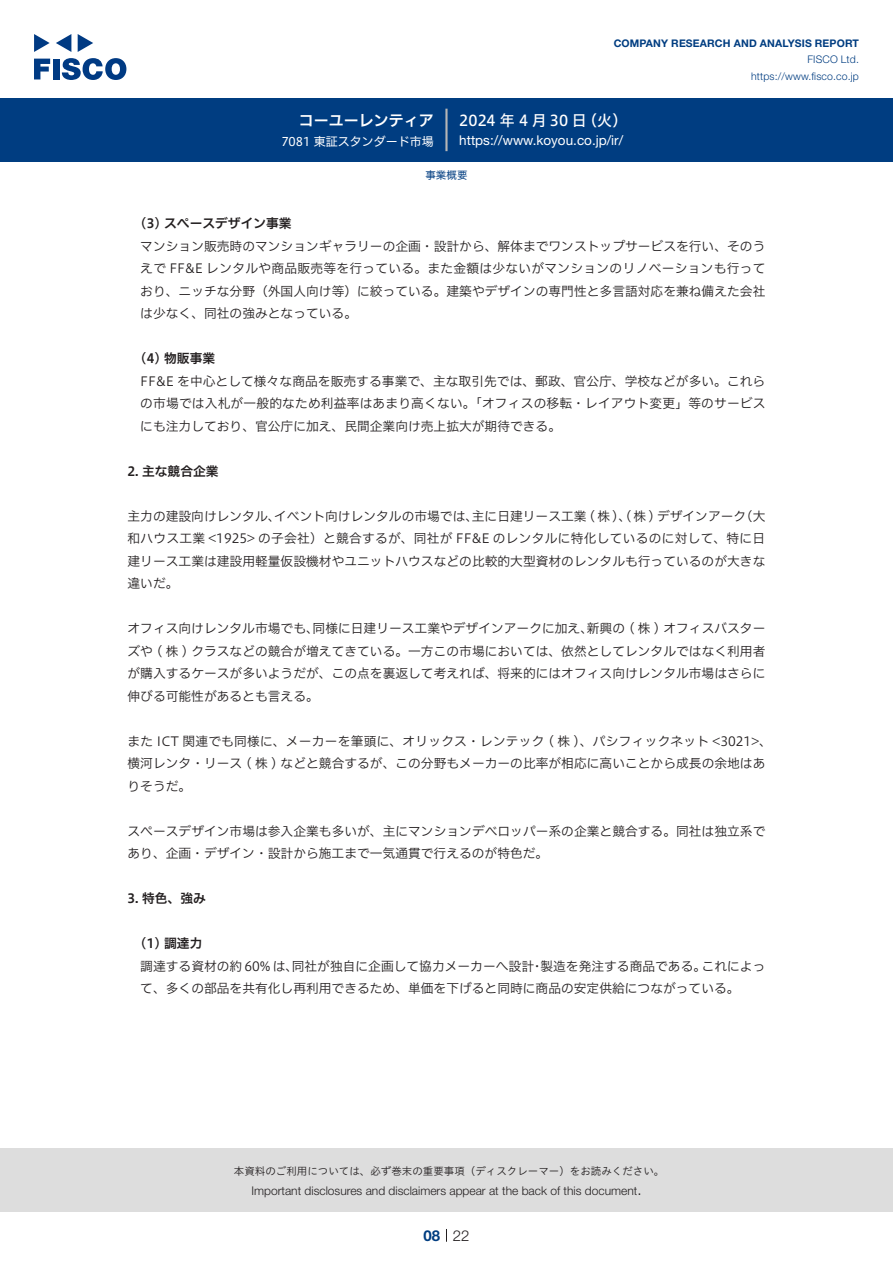
<style>
.page{position:relative;width:893px;height:1263px;background:#fff}
.page>*{position:absolute;margin:0;border:0;box-sizing:border-box;transform-origin:0 0}
.t1{font:15px "Hiragino UD Sans F Std N W5";letter-spacing:.01em;color:#fff}
.t2{font:15px "Hiragino UD Sans F Std N W6";color:#fff}
.t3{font:300 15px "Helvetica Neue LT Std";color:#231f20}
.t4{font:700 15px "Helvetica Neue LT Std";color:#003d81}
.t5{font:13.5px "Helvetica Neue LT Std";color:#fff}
.本文{font:12.75px/22.5px "Hiragino UD Sans F Std N W3";color:#231f20}
.本文3mm{font:12.75px/22.5px "Hiragino UD Sans F Std N W3";color:#231f20;text-align:justify}
.小タイトル3mm{font:12.75px "Hiragino UD Sans F Std N W6";color:#231f20}
.小タイトル{font:12.75px "Hiragino UD Sans F Std N W6";color:#231f20}
.t6{font:300 12px "Helvetica Neue LT Std";color:#231f20}
.t7{font:12px "Hiragino UD Sans F Std N W4";color:#fff}
.t8{font:10.5px "Hiragino UD Sans Std W3";color:#231f20}
.t9{font:700 10.5px "Helvetica Neue LT Std";letter-spacing:.015em;color:#003d81}
.t10{font:300 10.5px/16.5px "Helvetica Neue LT Std";letter-spacing:.015em;color:#003d81;text-align:right}
.ヘッダー{font:10.5px "Hiragino UD Sans F Std N W4";color:#003d81}
</style>
<div class="page">
<div style="left:0;top:1148px;width:893px;height:64px;background:#ddd"></div>
<svg style="left:34px;top:59px;width:16px;height:20px"></svg>
<div style="left:53px;top:59px;width:6px;height:20px;background:#003a83"></div>
<svg style="left:62px;top:58px;width:64px;height:22px"></svg>
<svg style="left:34px;top:34px;width:16px;height:18px"></svg>
<svg style="left:78px;top:34px;width:15px;height:18px"></svg>
<svg style="left:56px;top:34px;width:15px;height:18px"></svg>
<div style="left:0;top:98px;width:893px;height:64px;background:#003d81"></div>
<hr style="left:445px;top:109px;width:3px;height:42px;background:#b5b5b6">
<svg style="left:446px;top:1229px;width:1px;height:13px"></svg>
<p class="t2" style="left:299px;top:109px;width:137px">コーユーレンティア</p>
<p class="t7" style="left:281px;top:132px;width:154px">7081 東証スタンダード市場</p>
<p class="t9" style="left:614px;top:37px;width:247px">COMPANY RESEARCH AND ANALYSIS REPORT</p>
<p class="t10" style="left:751px;top:51px;width:109px">FISCO Ltd. https://www.fisco.co j p.</p>
<p class="t1" style="left:582px;top:109px;width:47px">（火(</p>
<p class="t1" style="left:459px;top:109px;width:129px">2024 年 4 月30 日</p>
<p class="t5" style="left:459px;top:132px;width:165px">https://www.koyou. c o j p. /i r/</p>
<p class="ヘッダー" style="left:425px;top:167px;width:43px">事業概要</p>
<p class="小タイトル3mm" style="left:140px;top:214px;width:153px">3( ) スペースデザイン事業</p>
<p class="本文3mm" style="left:140px;top:234px;width:627px">マンション販売時のマンションギャラリーの企画・設計から、解体までワンストップサービスを行い、そのうえで FF&amp;E レンタルや商品販売等を行っている。また金額は少ないがマンションのリノベーションも行っており、ニッチな分野（外国人向け等）に絞っている。建築やデザインの専門性と多言語対応を兼ね備えた会社は少なく、同社の強みとなっている。</p>
<p class="小タイトル3mm" style="left:140px;top:349px;width:76px">4( ) 物販事業</p>
<p class="本文3mm" style="left:140px;top:369px;width:627px">FF&amp;E を中心として様々な商品を販売する事業で、主な取引先では、郵政、官公庁、学校などが多い。これらの市場では入札が一般的なため利益率はあまり高くない。「オフィスの移転・レイアウト変更」等のサービスにも注力しており、官公庁に加え、民間企業向け売上拡大が期待できる。</p>
<p class="小タイトル" style="left:128px;top:461px;width:93px">2. 主な競合企業</p>
<p class="本文" style="left:740px;top:504px;width:27px">（大</p>
<p class="本文" style="left:472px;top:504px;width:276px">主に日建リース工業 ( 株 )、( 株 ) デザインアーク</p>
<p class="本文" style="left:128px;top:504px;width:639px">主力の建設向けレンタル、<br>和ハウス工業 &lt;1925&gt; の子会社）と競合するが、同社が FF&amp;E のレンタルに特化しているのに対して、特に日建リース工業は建設用軽量仮設機材やユニットハウスなどの比較的大型資材のレンタルも行っているのが大きな違いだ。</p>
<p class="本文" style="left:587px;top:616px;width:180px">新興の ( 株 ) オフィスバスター</p>
<p class="本文" style="left:274px;top:504px;width:205px">イベント向けレンタルの市場では、</p>
<p class="本文" style="left:313px;top:616px;width:282px">同様に日建リース工業やデザインアークに加え、</p>
<p class="本文" style="left:128px;top:616px;width:639px">オフィス向けレンタル市場でも、<br>ズや ( 株 ) クラスなどの競合が増えてきている。一方この市場においては、依然としてレンタルではなく利用者が購入するケースが多いようだが、この点を裏返して考えれば、将来的にはオフィス向けレンタル市場はさらに伸びる可能性があるとも言える。</p>
<p class="本文" style="left:128px;top:729px;width:646px">また ICT 関連でも同様に、メーカーを筆頭に、オリックス・レンテック ( 株 )、パシフィックネット &gt;3021&lt;、横河レンタ・リース ( 株 ) などと競合するが、この分野もメーカーの比率が相応に高いことから成長の余地はありそうだ。</p>
<p class="本文" style="left:128px;top:819px;width:639px">スペースデザイン市場は参入企業も多いが、主にマンションデベロッパー系の企業と競合する。同社は独立系であり、企画・デザイン・設計から施工まで一気通貫で行えるのが特色だ。</p>
<p class="小タイトル" style="left:128px;top:889px;width:80px">3. 特色、強み</p>
<p class="小タイトル3mm" style="left:140px;top:934px;width:64px">1( ) 調達力</p>
<p class="本文3mm" style="left:702px;top:954px;width:65px">これによっ</p>
<p class="本文3mm" style="left:292px;top:954px;width:244px">同社が独自に企画して協力メーカーへ設計</p>
<p class="本文3mm" style="left:540px;top:954px;width:167px">製造を発注する商品である。</p>
<p class="本文3mm" style="left:140px;top:954px;width:601px">調達する資材の約 60% は、<br>て、多くの部品を共有化し再利用できるため、単価を下げると同時に商品の安定供給につながっている。</p>
<p class="本文3mm" style="left:531px;top:954px;width:14px">・</p>
<p class="t8" style="left:234px;top:1163px;width:432px">本資料のご利用については、必ず巻末の重要事項（ディスクレーマー）をお読みください。</p>
<p class="t3" style="left:637px;top:1180px;width:6px">.</p>
<p class="t6" style="left:251px;top:1183px;width:387px">Important disclosures and disclaimers appear at the back of this document</p>
<p class="t4" style="left:423px;top:1226px;width:18px">08</p>
<p class="t3" style="left:453px;top:1226px;width:18px">22</p>
</div>
